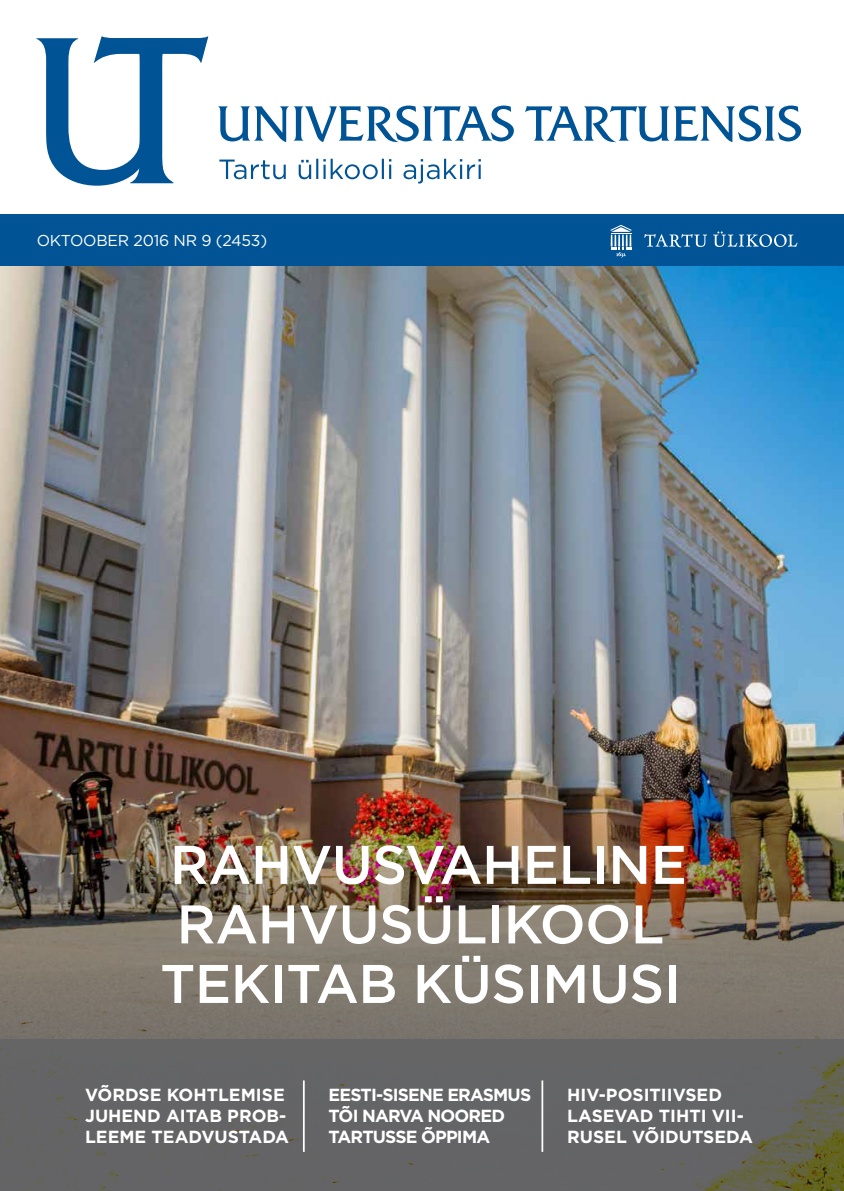
<style>
.page{position:relative;width:844px;height:1191px;background:#fff}
.page>*{position:absolute;margin:0;border:0;box-sizing:border-box;transform-origin:0 0}
.t1{font:500 54.25px/59.5px "Gotham";letter-spacing:-.01em;color:#fff;text-align:center}
.t2{font:700 17.5px/21px "Gotham";color:#fff}
.t3{font:700 17.5px/21px "Gotham";letter-spacing:-.05em;color:#fff}
.t4{font:15.75px "Gotham";letter-spacing:-.015em;color:#fff}
</style>
<div class="page">
<img style="left:0;top:266px;width:843px;height:490px">
<div style="left:0;top:215px;width:843px;height:51px;background:#005496"></div>
<svg style="left:36px;top:36px;width:172px;height:150px"></svg>
<svg style="left:218px;top:106px;width:295px;height:36px"></svg>
<svg style="left:525px;top:106px;width:275px;height:36px"></svg>
<svg style="left:219px;top:159px;width:261px;height:24px"></svg>
<img style="left:0;top:756px;width:843px;height:283px">
<div style="left:0;top:1039px;width:843px;height:152px;background:#636466"></div>
<hr style="left:541px;top:1080px;width:2px;height:71px;background:#fff">
<hr style="left:303px;top:1080px;width:1px;height:71px;background:#fff">
<svg style="left:610px;top:225px;width:188px;height:32px"></svg>
<p class="t4" style="left:37px;top:230px;width:232px">OKTOOBER 2016 NR 9 (2453)</p>
<h1 class="t1" style="left:160px;top:834px;width:528px">RAHVUSVAHELINE<br>RAHVUSÜLIKOOL<br>TEKITAB KÜSIMUSI</h1>
<p class="t2" style="left:85px;top:1084px;width:205px">VÕRDSE KOHTLEMISE<br>JUHEND AITAB PROB-<br>LEEME TEADVUSTADA</p>
<p class="t3" style="left:328px;top:1084px;width:204px">EESTI-SISENE ERASMUS<br>TÕI NARVA NOORED<br>TARTUSSE ÕPPIMA</p>
<p class="t2" style="left:567px;top:1084px;width:187px">HIV-POSITIIVSED<br>LASEVAD TIHTI VII-<br>RUSEL VÕIDUTSEDA</p>
</div>
